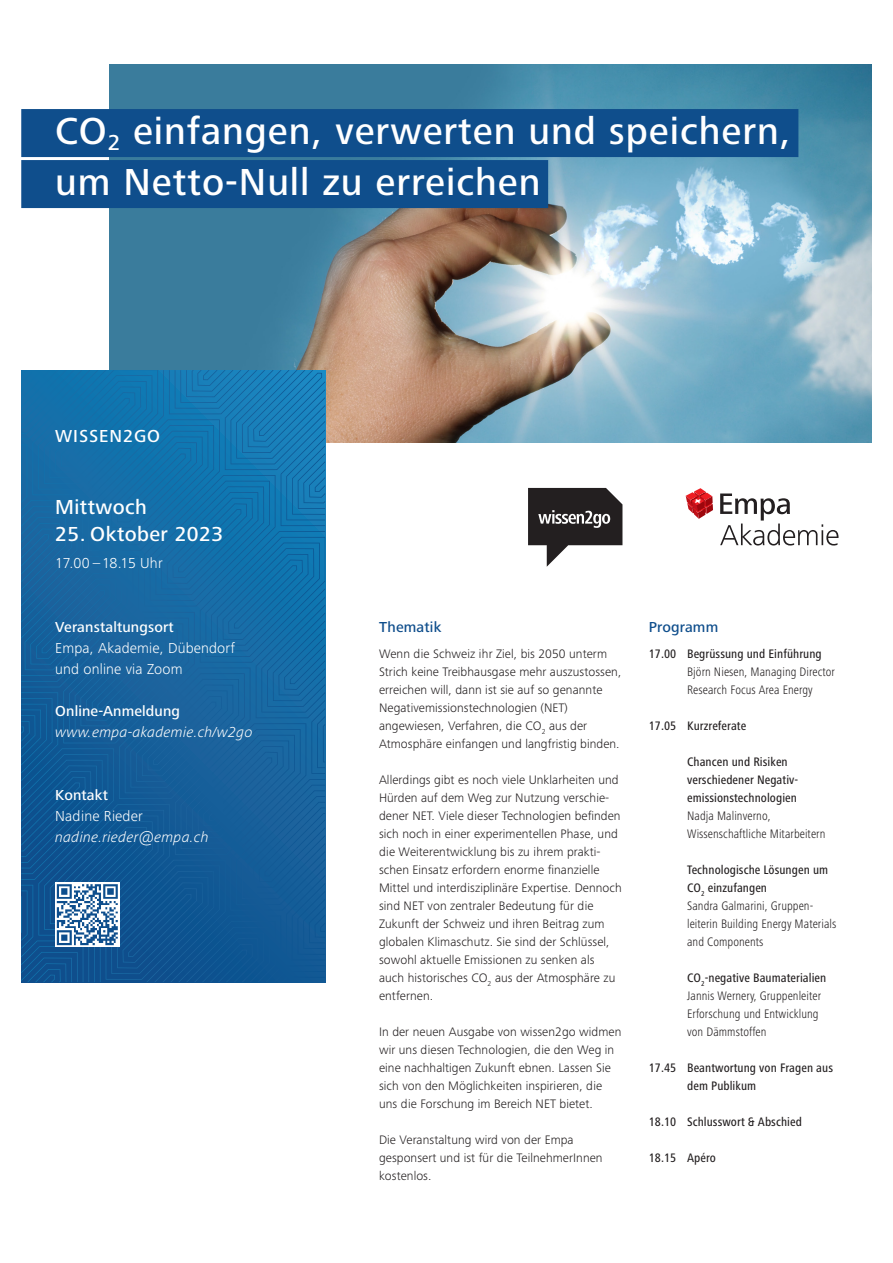
<style>
.page{position:relative;width:893px;height:1263px;background:#fff}
.page>*{position:absolute;margin:0;border:0;box-sizing:border-box;transform-origin:0 0}
.fy_headline{font:500 39px "Frutiger Next Pro";letter-spacing:.025em;color:#fff}
.fy_datum{font:500 21px "Frutiger Next Pro";letter-spacing:.02em;color:#fff}
.fy_spitzmarke{font:500 18px "Frutiger Next Pro";letter-spacing:.05em;color:#fff}
.fy_ort-link-kontakt{font:italic 300 15px/21px "Frutiger Next Pro";letter-spacing:.01em;color:#fff}
.fy_ort-link-kontakt-2{font:500 15px "Frutiger Next Pro";letter-spacing:.01em;color:#fff}
.fy_ort-link-kontakt-3{font:300 15px "Frutiger Next Pro";letter-spacing:.01em;color:#fff}
.fy_UT_oben{font:500 15px "Frutiger Next Pro";letter-spacing:.01em;color:#0f4e8c}
.fy_time{font:300 15px "Frutiger Next Pro";letter-spacing:-.005em;color:#fff}
.fy_lauftext{font:300 12.75px/18px "Frutiger Next Pro";letter-spacing:.005em;color:#231f20}
.fy_programm{font:500 condensed 12.75px/18px "Frutiger Next Pro";letter-spacing:.005em;color:#231f20}
.fy_programm-2{font:300 condensed 12.75px/18px "Frutiger Next Pro";letter-spacing:.005em;color:#231f20}
.s1{font-style:normal}
</style>
<div class="page">
<svg style="left:686px;top:488px;width:27px;height:31px"></svg>
<svg style="left:720px;top:493px;width:118px;height:52px"></svg>
<img style="left:109px;top:64px;width:763px;height:378px">
<div style="left:21px;top:109px;width:777px;height:48px;background:#0f4e8c"></div>
<div style="left:21px;top:160px;width:527px;height:48px;background:#0f4e8c"></div>
<svg style="left:21px;top:551px;width:304px;height:431px;background:#145f9a"></svg>
<svg style="left:21px;top:370px;width:304px;height:181px;background:#1473ad"></svg>
<img style="left:55px;top:882px;width:64px;height:64px">
<svg style="left:528px;top:488px;width:94px;height:79px"></svg>
<p class="fy_headline" style="left:55px;top:109px;width:737px">CO<sub>2</sub> einfangen, verwerten und speichern,</p>
<p class="fy_headline" style="left:55px;top:160px;width:487px">um Netto-Null zu erreichen</p>
<p class="fy_spitzmarke" style="left:55px;top:426px;width:106px">WISSEN2GO</p>
<p class="fy_datum" style="left:55px;top:495px;width:93px">Mittwoch</p>
<p class="fy_datum" style="left:55px;top:522px;width:169px">25. Oktober 2023</p>
<p class="fy_time" style="left:55px;top:555px;width:109px">17.00 –18.15 Uhr</p>
<p class="fy_ort-link-kontakt-2" style="left:55px;top:619px;width:120px">Veranstaltungsort</p>
<p class="fy_ort-link-kontakt-3" style="left:55px;top:640px;width:181px">Empa, Akademie, Dübendorf</p>
<p class="fy_ort-link-kontakt-3" style="left:55px;top:661px;width:129px">und online via Zoom</p>
<p class="fy_ort-link-kontakt-2" style="left:55px;top:703px;width:126px">Online-Anmeldung</p>
<p class="fy_ort-link-kontakt" style="left:55px;top:722px;width:199px">www.empa-akademie.ch/w2go</p>
<p class="fy_ort-link-kontakt-2" style="left:55px;top:787px;width:54px">Kontakt</p>
<p class="fy_ort-link-kontakt" style="left:55px;top:806px;width:155px"><span class="s1">Nadine Rieder </span>nadine.rieder@empa.ch</p>
<p class="fy_UT_oben" style="left:379px;top:619px;width:64px">Thematik</p>
<p class="fy_lauftext" style="left:379px;top:645px;width:244px">Wenn die Schweiz ihr Ziel, bis 2050 unterm Strich keine Treibhausgase mehr auszustossen, erreichen will, dann ist sie auf so genannte Negativemissionstechnologien (NET) angewiesen, Verfahren, die CO<sub>2</sub> aus der Atmosphäre einfangen und langfristig binden.</p>
<p class="fy_lauftext" style="left:379px;top:771px;width:244px">Allerdings gibt es noch viele Unklarheiten und Hürden auf dem Weg zur Nutzung verschie&shy;dener NET. Viele dieser Technologien befinden sich noch in einer experimentellen Phase, und die Weiterentwicklung bis zu ihrem prakti&shy;schen Einsatz erfordern enorme finanzielle Mittel und interdisziplinäre Expertise. Dennoch sind NET von zentraler Bedeutung für die Zukunft der Schweiz und ihren Beitrag zum globalen Klimaschutz. Sie sind der Schlüssel, sowohl aktuelle Emissionen zu senken als auch historisches CO<sub>2</sub> aus der Atmosphäre zu entfernen.</p>
<p class="fy_lauftext" style="left:379px;top:1023px;width:244px">In der neuen Ausgabe von wissen2go widmen wir uns diesen Technologien, die den Weg in eine nachhaltigen Zukunft ebnen. Lassen Sie sich von den Möglichkeiten inspirieren, die uns die Forschung im Bereich NET bietet.</p>
<p class="fy_lauftext" style="left:379px;top:1131px;width:225px">Die Veranstaltung wird von der Empa gesponsert und ist für die TeilnehmerInnen kostenlos.</p>
<p class="fy_UT_oben" style="left:649px;top:619px;width:71px">Programm</p>
<p class="fy_programm" style="left:649px;top:645px;width:174px">17.00 Begrüssung und Einführung</p>
<p class="fy_programm-2" style="left:687px;top:663px;width:149px">Björn Niesen, Managing Director<br>Research Focus Area Energy</p>
<p class="fy_programm" style="left:649px;top:717px;width:99px">17.05 Kurzreferate</p>
<p class="fy_programm" style="left:687px;top:753px;width:102px">Chancen und Risiken</p>
<p class="fy_programm" style="left:687px;top:771px;width:113px">verschiedener Negativ-</p>
<p class="fy_programm" style="left:687px;top:789px;width:111px">emissionstechnologien</p>
<p class="fy_programm-2" style="left:687px;top:807px;width:85px">Nadja Malinverno,</p>
<p class="fy_programm-2" style="left:687px;top:825px;width:140px">Wissenschaftliche Mitarbeitern</p>
<p class="fy_programm" style="left:687px;top:861px;width:143px">Technologische Lösungen um<br>CO<sub>2</sub> einzufangen</p>
<p class="fy_programm-2" style="left:687px;top:897px;width:128px">Sandra Galmarini, Gruppen-</p>
<p class="fy_programm-2" style="left:687px;top:915px;width:151px">leiterin Building Energy Materials and Components</p>
<p class="fy_programm" style="left:687px;top:969px;width:141px">CO<sub>2</sub>-negative Baumaterialien</p>
<p class="fy_programm-2" style="left:687px;top:987px;width:136px">Jannis Wernery, Gruppenleiter<br>Erforschung und Entwicklung von Dämmstoffen</p>
<p class="fy_programm" style="left:687px;top:1059px;width:147px;text-indent:-38px">17.45 Beantwortung von Fragen aus dem Publikum</p>
<p class="fy_programm" style="left:649px;top:1113px;width:155px">18.10 Schlusswort &amp; Abschied</p>
<p class="fy_programm" style="left:649px;top:1149px;width:69px">18.15 Apéro</p>
</div>
